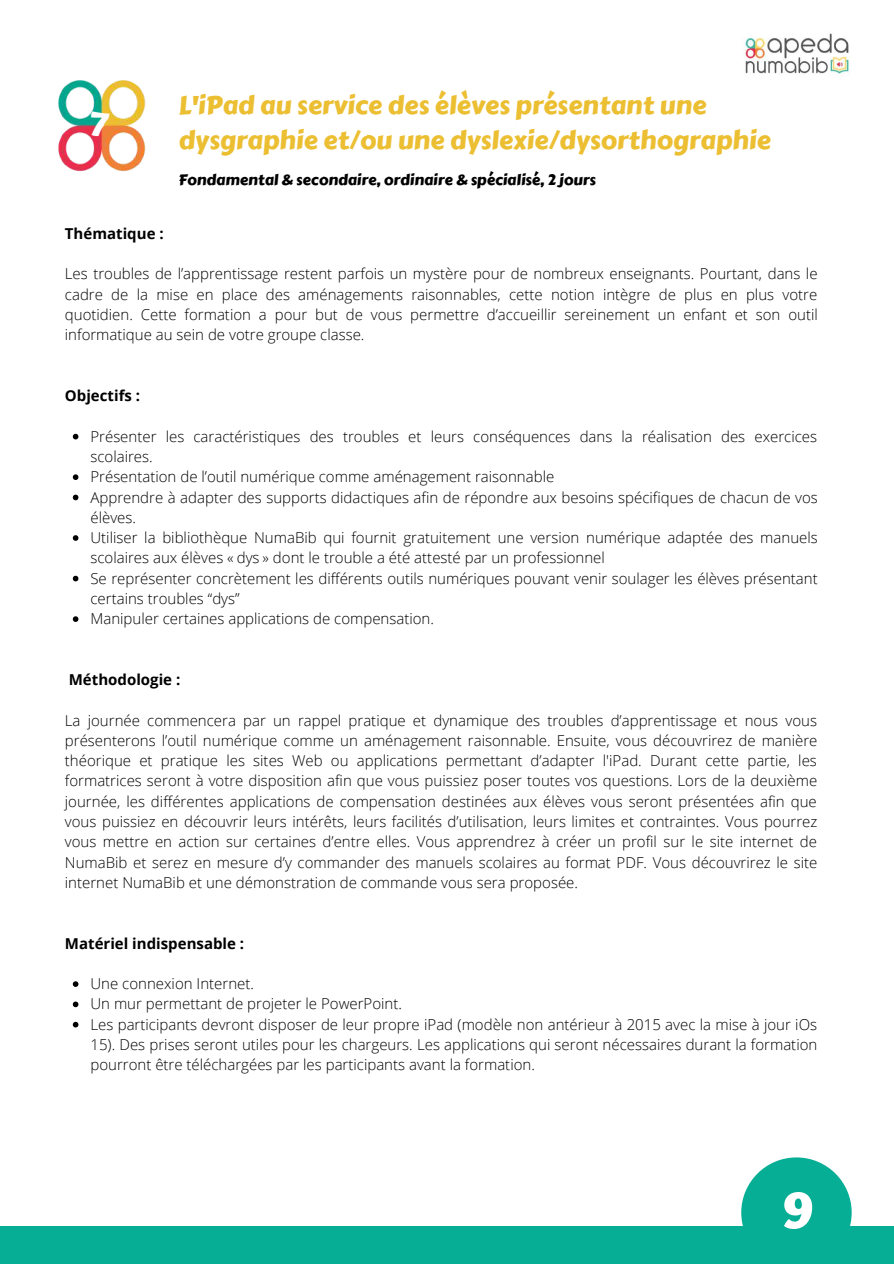
<style>
.page{position:relative;width:894px;height:1264px;background:#fff}
.page>*{position:absolute;margin:0;border:0;box-sizing:border-box;transform-origin:0 0}
.t1{font:700 49.95px "Atma";color:#fff}
.t2{font:700 34.65px "Atma";color:#fcfcfc}
.t3{font:25.5px/35px "Carter One";color:#ecbf33}
.t4{font:300 15px/20.2px "Open Sans";color:#000}
.t5{font:700 15px "Open Sans";color:#000}
.t6{font:15px "Carter One";color:#000}
</style>
<div class="page">
<svg style="left:73px;top:434px;width:5px;height:5px"></svg>
<svg style="left:73px;top:474px;width:5px;height:6px"></svg>
<svg style="left:73px;top:494px;width:5px;height:6px"></svg>
<svg style="left:73px;top:535px;width:5px;height:6px"></svg>
<svg style="left:73px;top:575px;width:5px;height:6px"></svg>
<svg style="left:73px;top:616px;width:5px;height:6px"></svg>
<svg style="left:73px;top:981px;width:5px;height:5px"></svg>
<svg style="left:73px;top:1001px;width:5px;height:6px"></svg>
<svg style="left:73px;top:1021px;width:5px;height:6px"></svg>
<div style="left:0;top:1226px;width:893px;height:37px;background:#06ae95"></div>
<img style="left:744px;top:33px;width:106px;height:42px">
<img style="left:58px;top:80px;width:88px;height:92px">
<svg style="left:741px;top:1157px;width:110px;height:69px"></svg>
<h2 class="t2" style="left:91px;top:103px;width:20px">7</h2>
<h3 class="t3" style="left:178px;top:88px;width:593px">L'iPad au service des élèves présentant une dysgraphie et/ou une dyslexie/dysorthographie</h3>
<p class="t6" style="left:178px;top:168px;width:418px">Fondamental &amp; secondaire, ordinaire &amp; spécialisé, 2 jours</p>
<p class="t5" style="left:65px;top:223px;width:100px">Thématique :</p>
<p class="t4" style="left:65px;top:263px;width:754px;text-align:justify">Les troubles de l’apprentissage restent parfois un mystère pour de nombreux enseignants. Pourtant, dans le cadre de la mise en place des aménagements raisonnables, cette notion intègre de plus en plus votre quotidien. Cette formation a pour but de vous permettre d’accueillir sereinement un enfant et son outil informatique au sein de votre groupe classe.</p>
<p class="t5" style="left:65px;top:385px;width:77px">Objectifs :</p>
<p class="t4" style="left:90px;top:426px;width:728px">Présenter les caractéristiques des troubles et leurs conséquences dans la réalisation des exercices scolaires.<br>Présentation de l’outil numérique comme aménagement raisonnable<br>Apprendre à adapter des supports didactiques afin de répondre aux besoins spécifiques de chacun de vos élèves.<br>Utiliser la bibliothèque NumaBib qui fournit gratuitement une version numérique adaptée des manuels scolaires aux élèves « dys » dont le trouble a été attesté par un professionnel<br>Se représenter concrètement les différents outils numériques pouvant venir soulager les élèves présentant certains troubles “dys”<br>Manipuler certaines applications de compensation.</p>
<p class="t5" style="left:69px;top:669px;width:113px">Méthodologie :</p>
<p class="t4" style="left:65px;top:709px;width:753px;text-align:justify">La journée commencera par un rappel pratique et dynamique des troubles d’apprentissage et nous vous présenterons l’outil numérique comme un aménagement raisonnable. Ensuite, vous découvrirez de manière théorique et pratique les sites Web ou applications permettant d’adapter l'iPad. Durant cette partie, les formatrices seront à votre disposition afin que vous puissiez poser toutes vos questions. Lors de la deuxième journée, les différentes applications de compensation destinées aux élèves vous seront présentées afin que vous puissiez en découvrir leurs intérêts, leurs facilités d’utilisation, leurs limites et contraintes. Vous pourrez vous mettre en action sur certaines d’entre elles. Vous apprendrez à créer un profil sur le site internet de NumaBib et serez en mesure d’y commander des manuels scolaires au format PDF. Vous découvrirez le site internet NumaBib et une démonstration de commande vous sera proposée.</p>
<p class="t5" style="left:65px;top:932px;width:181px">Matériel indispensable :</p>
<p class="t4" style="left:90px;top:973px;width:728px">Une connexion Internet.<br>Un mur permettant de projeter le PowerPoint.<br>Les participants devront disposer de leur propre iPad (modèle non antérieur à 2015 avec la mise à jour iOs 15). Des prises seront utiles pour les chargeurs. Les applications qui seront nécessaires durant la formation pourront être téléchargées par les participants avant la formation.</p>
<h1 class="t1" style="left:782px;top:1180px;width:32px">9</h1>
</div>
